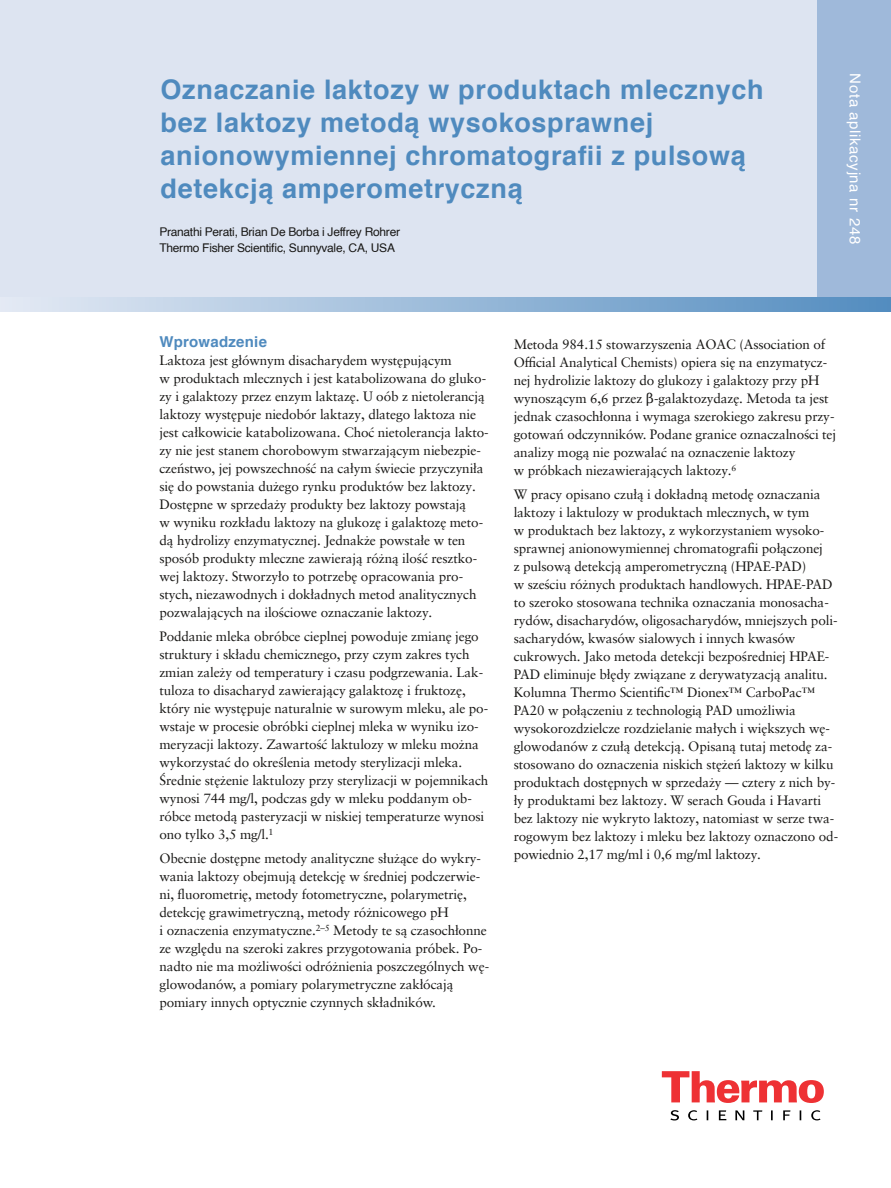
<style>
.page{position:relative;width:891px;height:1188px;background:#fff}
.page>*{position:absolute;margin:0;border:0;box-sizing:border-box;transform-origin:0 0}
.t1{font:700 27px/33px "Helvetica";letter-spacing:.025em;color:#4f8abe}
.t2{font:15px "Helvetica";letter-spacing:.045em;color:#fff}
.t3{font:700 15px "Helvetica";letter-spacing:.015em;color:#4f8abe}
.t4{font:13.5px/18px "Sabon";letter-spacing:-.01em;color:#181715}
.t5{font:12px/16.5px "Helvetica";letter-spacing:-.025em;color:#181715}
.s1{font-family:"DejaVu Math Te X Gyre"}
</style>
<div class="page">
<div style="left:0;top:0;width:891px;height:303px;background:#dde4f1"></div>
<div style="left:817px;top:0;width:74px;height:303px;background:#9fb9da"></div>
<svg style="left:0;top:297px;width:891px;height:15px"></svg>
<svg style="left:662px;top:1071px;width:162px;height:32px"></svg>
<svg style="left:670px;top:1110px;width:151px;height:10px"></svg>
<h1 class="t1" style="left:161px;top:75px;width:604px">Oznaczanie laktozy w produktach mlecznych bez laktozy metodą wysokosprawnej anionowymiennej chromatografii z pulsową detekcją amperometryczną</h1>
<p class="t5" style="left:159px;top:224px;width:242px">Pranathi Perati, Brian De Borba i Jeffrey Rohrer<br>Thermo Fisher Scientific, Sunnyvale, CA, USA</p>
<p class="t2" style="left:861px;top:73px;width:172px;rotate:90deg">Nota aplikacyjna nr 248</p>
<p class="t3" style="left:159px;top:336px;width:109px">Wprowadzenie</p>
<p class="t4" style="left:159px;top:351px;width:331px">Laktoza jest głównym disacharydem występującym<br>w produktach mlecznych i jest katabolizowana do gluko&shy;zy i galaktozy przez enzym laktazę. U oób z nietolerancją laktozy występuje niedobór laktazy, dlatego laktoza nie jest całkowicie katabolizowana. Choć nietolerancja lakto&shy;zy nie jest stanem chorobowym stwarzającym niebezpie&shy;czeństwo, jej powszechność na całym świecie przyczyniła się do powstania dużego rynku produktów bez laktozy.<br>Dostępne w sprzedaży produkty bez laktozy powstają<br>w wyniku rozkładu laktozy na glukozę i galaktozę meto&shy;dą hydrolizy enzymatycznej. Jednakże powstałe w ten sposób produkty mleczne zawierają różną ilość resztko&shy;wej laktozy. Stworzyło to potrzebę opracowania pro&shy;stych, niezawodnych i dokładnych metod analitycznych pozwalających na ilościowe oznaczanie laktozy.</p>
<p class="t4" style="left:159px;top:627px;width:331px">Poddanie mleka obróbce cieplnej powoduje zmianę jego struktury i składu chemicznego, przy czym zakres tych zmian zależy od temperatury i czasu podgrzewania. Lak&shy;tuloza to disacharyd zawierający galaktozę i fruktozę, który nie występuje naturalnie w surowym mleku, ale po&shy;wstaje w procesie obróbki cieplnej mleka w wyniku izo&shy;meryzacji laktozy. Zawartość laktulozy w mleku można wykorzystać do określenia metody sterylizacji mleka.<br>Średnie stężenie laktulozy przy sterylizacji w pojemnikach wynosi 744 mg/l, podczas gdy w mleku poddanym ob&shy;róbce metodą pasteryzacji w niskiej temperaturze wynosi ono tylko 3,5 mg/l.<sup>1</sup></p>
<p class="t4" style="left:159px;top:849px;width:331px">Obecnie dostępne metody analityczne służące do wykry&shy;wania laktozy obejmują detekcję w średniej podczerwie&shy;ni, fluorometrię, metody fotometryczne, polarymetrię, detekcję grawimetryczną, metody różnicowego pH<br>i oznaczenia enzymatyczne.<sup>2–5</sup> Metody te są czasochłonne ze względu na szeroki zakres przygotowania próbek. Po&shy;nadto nie ma możliwości odróżnienia poszczególnych wę&shy;glowodanów, a pomiary polarymetryczne zakłócają pomiary innych optycznie czynnych składników.</p>
<p class="t4" style="left:514px;top:335px;width:324px">Metoda 984.15 stowarzyszenia AOAC (Association of Official Analytical Chemists) opiera się na enzymatycz&shy;nej hydrolizie laktozy do glukozy i galaktozy przy pH wynoszącym 6,6 przez <span class="s1">β</span>-galaktozydazę. Metoda ta jest jednak czasochłonna i wymaga szerokiego zakresu przy&shy;gotowań odczynników. Podane granice oznaczalności tej analizy mogą nie pozwalać na oznaczenie laktozy<br>w próbkach niezawierających laktozy.<sup>6</sup></p>
<p class="t4" style="left:514px;top:485px;width:326px">W pracy opisano czułą i dokładną metodę oznaczania laktozy i laktulozy w produktach mlecznych, w tym<br>w produktach bez laktozy, z wykorzystaniem wysoko&shy;sprawnej anionowymiennej chromatografii połączonej<br>z pulsową detekcją amperometryczną (HPAE-PAD)<br>w sześciu różnych produktach handlowych. HPAE-PAD to szeroko stosowana technika oznaczania monosacha&shy;rydów, disacharydów, oligosacharydów, mniejszych poli&shy;sacharydów, kwasów sialowych i innych kwasów cukrowych. Jako metoda detekcji bezpośredniej HPAE-PAD eliminuje błędy związane z derywatyzacją analitu.<br>Kolumna Thermo Scientific™ Dionex™ CarboPac™ PA20 w połączeniu z technologią PAD umożliwia wysokorozdzielcze rozdzielanie małych i większych wę&shy;glowodanów z czułą detekcją. Opisaną tutaj metodę za&shy;stosowano do oznaczenia niskich stężeń laktozy w kilku produktach dostępnych w sprzedaży — cztery z nich by&shy;ły produktami bez laktozy. W serach Gouda i Havarti bez laktozy nie wykryto laktozy, natomiast w serze twa&shy;rogowym bez laktozy i mleku bez laktozy oznaczono od&shy;powiednio 2,17 mg/ml i 0,6 mg/ml laktozy.</p>
</div>
